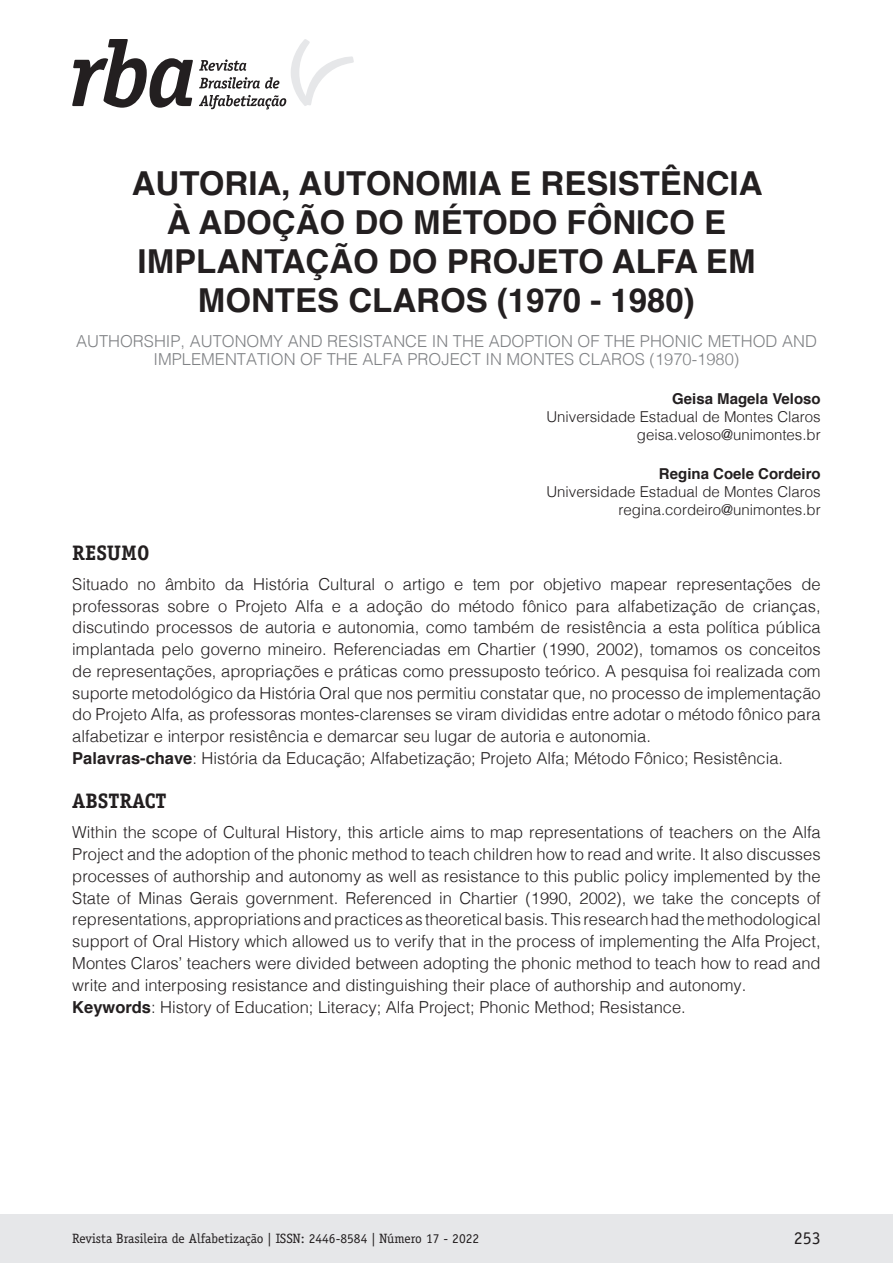
<style>
.page{position:relative;width:893px;height:1263px;background:#fff}
.page>*{position:absolute;margin:0;border:0;box-sizing:border-box;transform-origin:0 0}
._00_Titulo_Principal{font:700 33px/39px "Helvetica";color:#231f20;text-align:center}
._00_Titulo_Resumo_Ab{font:700 21px "Officina Serif Std";color:#231f20}
.t1{font:18px "Officina Serif Std";color:#231f20}
._00_Texto_Resumo_Abs{font:300 16.5px/21.8px "Helvetica";color:#231f20;text-align:justify}
._00_Titulo_Principal-2{font:300 16.5px/18px "Helvetica";color:#808285;text-align:center}
._00_Dados_Autor{font:300 15px/18px "Helvetica";color:#231f20;text-align:right}
.t2{font:13.5px "Officina Serif Std";color:#231f20}
.s1{font-weight:700}
</style>
<div class="page">
<div style="left:0;top:1215px;width:893px;height:48px;background:#e6e7e9"></div>
<svg style="left:72px;top:39px;width:121px;height:69px"></svg>
<svg style="left:199px;top:39px;width:155px;height:70px"></svg>
<p class="_00_Titulo_Principal" style="left:132px;top:164px;width:632px">AUTORIA, AUTONOMIA E RESISTÊNCIA<br>À ADOÇÃO DO MÉTODO FÔNICO E<br>IMPLANTAÇÃO DO PROJETO ALFA EM<br>MONTES CLAROS (1970 - 1980)</p>
<p class="_00_Titulo_Principal-2" style="left:76px;top:331px;width:742px">AUTHORSHIP, AUTONOMY AND RESISTANCE IN THE ADOPTION OF THE PHONIC METHOD AND<br>IMPLEMENTATION OF THE ALFA PROJECT IN MONTES CLAROS (1970-1980)</p>
<p class="_00_Dados_Autor" style="left:546px;top:389px;width:276px"><span class="s1">Geisa Magela Veloso<br></span>Universidade Estadual de Montes Claros geisa.veloso@unimontes.br</p>
<p class="_00_Dados_Autor" style="left:546px;top:464px;width:276px"><span class="s1">Regina Coele Cordeiro<br></span>Universidade Estadual de Montes Claros regina.cordeiro@unimontes.br</p>
<p class="_00_Titulo_Resumo_Ab" style="left:72px;top:539px;width:79px">RESUMO</p>
<p class="_00_Texto_Resumo_Abs" style="left:72px;top:572px;width:750px">Situado no âmbito da História Cultural o artigo e tem por objetivo mapear representações de professoras sobre o Projeto Alfa e a adoção do método fônico para alfabetização de crianças, discutindo processos de autoria e autonomia, como também de resistência a esta política pública implantada pelo governo mineiro. Referenciadas em Chartier (1990, 2002), tomamos os conceitos de representações, apropriações e práticas como pressuposto teórico. A pesquisa foi realizada com suporte metodológico da História Oral que nos permitiu constatar que, no processo de implementação do Projeto Alfa, as professoras montes-clarenses se viram divididas entre adotar o método fônico para alfabetizar e interpor resistência e demarcar seu lugar de autoria e autonomia.</p>
<p class="_00_Texto_Resumo_Abs" style="left:72px;top:746px;width:712px"><span class="s1">Palavras-chave</span>: História da Educação; Alfabetização; Projeto Alfa; Método Fônico; Resistência.</p>
<p class="_00_Titulo_Resumo_Ab" style="left:72px;top:788px;width:96px">ABSTRACT</p>
<p class="_00_Texto_Resumo_Abs" style="left:72px;top:820px;width:750px">Within the scope of Cultural History, this article aims to map representations of teachers on the Alfa Project and the adoption of the phonic method to teach children how to read and write. It also discusses processes of authorship and autonomy as well as resistance to this public policy implemented by the State of Minas Gerais government. Referenced in Chartier (1990, 2002), we take the concepts of representations, appropriations and practices as theoretical basis. This research had the methodological support of Oral History which allowed us to verify that in the process of implementing the Alfa Project, Montes Claros’ teachers were divided between adopting the phonic method to teach how to read and write and interposing resistance and distinguishing their place of authorship and autonomy.</p>
<p class="_00_Texto_Resumo_Abs" style="left:72px;top:994px;width:615px"><span class="s1">Keywords</span>: History of Education; Literacy; Alfa Project; Phonic Method; Resistance.</p>
<p class="t2" style="left:72px;top:1230px;width:408px">Revista Brasileira de Alfabetização | ISSN: 2446-8584 | Número 17 - 2022</p>
<p class="t1" style="left:794px;top:1227px;width:28px">253</p>
</div>
